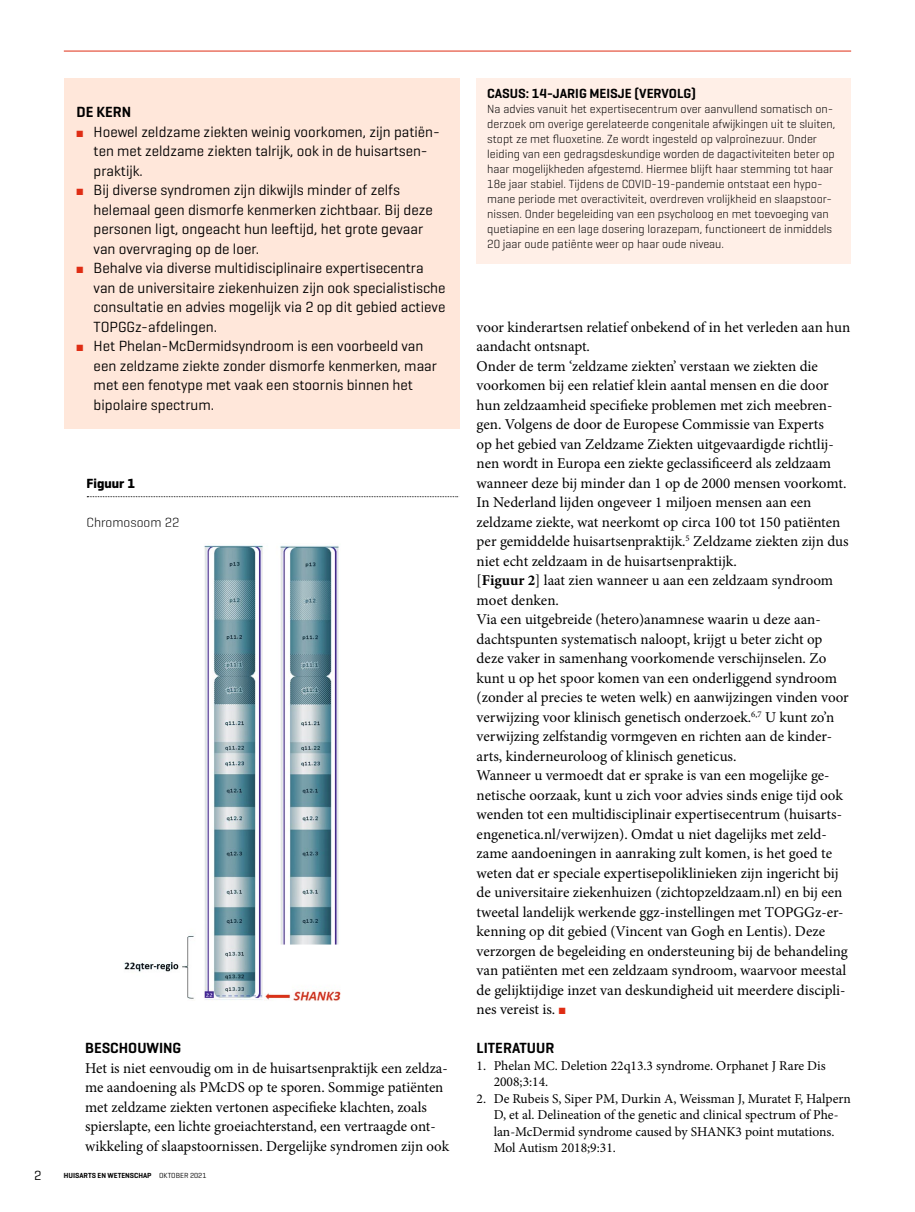
<style>
.page{position:relative;width:915px;height:1212px;background:#fff}
.page>*{position:absolute;margin:0;border:0;box-sizing:border-box;transform-origin:0 0}
.Para_broodtekst{font:15px/19.5px "Minion Pro";color:#000}
.t1{font:15px/19.5px "Geogrotesque";color:#000}
.SectionHeading_1_tus{font:600 15px "Geogrotesque";color:#000}
.Bibliography_Heading{font:600 15px "Geogrotesque";color:#000}
.Box_Heading_kader_ko{font:600 15px "Geogrotesque";color:#000}
.t2{font:13.5px/16.5px "Minion Pro";color:#000}
.Box_Heading_casuskop{font:600 13.5px "Geogrotesque";color:#000}
.Image_Caption_figuur{font:300 13.5px "Geogrotesque";color:#000}
.Image_Caption_figuur-2{font:700 13.5px "Geogrotesque";color:#000}
.t3{font:13.5px "Geogrotesque";color:#000}
.Para_casus_tekst{font:300 12px/15px "Geogrotesque";color:#000}
.t4{font:600 7.5px "Geogrotesque";color:#000}
.t5{font:7.5px "Geogrotesque";color:#000}
.s1{color:#df2d14}
.s2{font-weight:400}
.s3{font-weight:700}
</style>
<div class="page">
<hr style="left:64px;top:51px;width:786px;height:1px;background:#df2d14">
<div style="left:476px;top:79px;width:374px;height:185px;background:#ffefe7"></div>
<div style="left:64px;top:79px;width:395px;height:350px;background:#ffe7da"></div>
<svg style="left:88px;top:496px;width:368px;height:1px"></svg>
<img style="left:124px;top:544px;width:217px;height:457px">
<p class="Box_Heading_kader_ko" style="left:77px;top:103px;width:56px">DE KERN</p>
<p class="t1" style="left:94px;top:121px;width:347px;text-indent:-17px"><span class="s1">■</span> Hoewel zeldzame ziekten weinig voorkomen, zijn patiën&shy;ten met zeldzame ziekten talrijk, ook in de huisartsen&shy;praktijk.</p>
<p class="t1" style="left:94px;top:180px;width:340px;text-indent:-17px"><span class="s1">■</span> Bij diverse syndromen zijn dikwijls minder of zelfs helemaal geen dismorfe kenmerken zichtbaar. Bij deze personen ligt, ongeacht hun leeftijd, het grote gevaar van overvraging op de loer.</p>
<p class="t1" style="left:94px;top:258px;width:353px;text-indent:-17px"><span class="s1">■</span> Behalve via diverse multidisciplinaire expertisecentra van de universitaire ziekenhuizen zijn ook specialistische consultatie en advies mogelijk via 2 op dit gebied actieve TOPGGz-afdelingen.</p>
<p class="t1" style="left:94px;top:336px;width:345px;text-indent:-17px"><span class="s1">■</span> Het Phelan-McDermidsyndroom is een voorbeeld van een zeldzame ziekte zonder dismorfe kenmerken, maar met een fenotype met vaak een stoornis binnen het bipolaire spectrum.</p>
<p class="Image_Caption_figuur-2" style="left:87px;top:475px;width:50px">Figuur 1</p>
<p class="Image_Caption_figuur" style="left:87px;top:514px;width:94px">Chromosoom 22</p>
<p class="SectionHeading_1_tus" style="left:85px;top:1039px;width:98px">BESCHOUWING</p>
<p class="Para_broodtekst" style="left:85px;top:1058px;width:365px">Het is niet eenvoudig om in de huisartsenpraktijk een zeldza&shy;me aandoening als PMcDS op te sporen. Sommige patiënten met zeldzame ziekten vertonen aspecifieke klachten, zoals spierslapte, een lichte groeiachterstand, een vertraagde ont&shy;wikkeling of slaapstoornissen. Dergelijke syndromen zijn ook</p>
<p class="t3" style="left:34px;top:1166px;width:9px">2</p>
<p class="t5" style="left:159px;top:1171px;width:42px">maand 0000</p>
<p class="t4" style="left:64px;top:1171px;width:144px">HUISARTS EN WETENSCHAP <span class="s2">OKTOBER 2021</span></p>
<p class="Box_Heading_casuskop" style="left:487px;top:85px;width:210px">CASUS: 14-JARIG MEISJE (VERVOLG)</p>
<p class="Para_casus_tekst" style="left:487px;top:101px;width:349px">Na advies vanuit het expertisecentrum over aanvullend somatisch on&shy;derzoek om overige gerelateerde congenitale afwijkingen uit te sluiten, stopt ze met fluoxetine. Ze wordt ingesteld op valproïnezuur. Onder leiding van een gedragsdeskundige worden de dagactiviteiten beter op haar mogelijkheden afgestemd. Hiermee blijft haar stemming tot haar 18e jaar stabiel. Tijdens de COVID-19-pandemie ontstaat een hypo&shy;mane periode met overactiviteit, overdreven vrolijkheid en slaapstoor&shy;nissen. Onder begeleiding van een psycholoog en met toevoeging van quetiapine en een lage dosering lorazepam, functioneert de inmiddels 20 jaar oude patiënte weer op haar oude niveau.</p>
<p class="Para_broodtekst" style="left:476px;top:317px;width:375px">voor kinderartsen relatief onbekend of in het verleden aan hun aandacht ontsnapt.</p>
<p class="Para_broodtekst" style="left:476px;top:356px;width:373px">Onder de term ‘zeldzame ziekten’ verstaan we ziekten die voorkomen bij een relatief klein aantal mensen en die door hun zeldzaamheid specifieke problemen met zich meebren&shy;gen. Volgens de door de Europese Commissie van Experts<br>op het gebied van Zeldzame Ziekten uitgevaardigde richtlij&shy;nen wordt in Europa een ziekte geclassificeerd als zeldzaam wanneer deze bij minder dan 1 op de 2000 mensen voorkomt.<br>In Nederland lijden ongeveer 1 miljoen mensen aan een zeldzame ziekte, wat neerkomt op circa 100 tot 150 patiënten per gemiddelde huisartsenpraktijk.<sup>5</sup> Zeldzame ziekten zijn dus niet echt zeldzaam in de huisartsenpraktijk.</p>
<p class="Para_broodtekst" style="left:476px;top:571px;width:358px">[<span class="s3">Figuur 2</span>] laat zien wanneer u aan een zeldzaam syndroom moet denken.</p>
<p class="Para_broodtekst" style="left:476px;top:610px;width:373px">Via een uitgebreide (hetero)anamnese waarin u deze aan&shy;dachtspunten systematisch naloopt, krijgt u beter zicht op deze vaker in samenhang voorkomende verschijnselen. Zo kunt u op het spoor komen van een onderliggend syndroom (zonder al precies te weten welk) en aanwijzingen vinden voor verwijzing voor klinisch genetisch onderzoek.<sup>6,7</sup> U kunt zo’n verwijzing zelfstandig vormgeven en richten aan de kinder&shy;arts, kinderneuroloog of klinisch geneticus.</p>
<p class="Para_broodtekst" style="left:476px;top:766px;width:372px">Wanneer u vermoedt dat er sprake is van een mogelijke ge&shy;netische oorzaak, kunt u zich voor advies sinds enige tijd ook wenden tot een multidisciplinair expertisecentrum (huisarts&shy;engenetica.nl/verwijzen). Omdat u niet dagelijks met zeld&shy;zame aandoeningen in aanraking zult komen, is het goed te weten dat er speciale expertisepoliklinieken zijn ingericht bij de universitaire ziekenhuizen (zichtopzeldzaam.nl) en bij een tweetal landelijk werkende ggz-instellingen met TOPGGz-er&shy;kenning op dit gebied (Vincent van Gogh en Lentis). Deze verzorgen de begeleiding en ondersteuning bij de behandeling van patiënten met een zeldzaam syndroom, waarvoor meestal de gelijktijdige inzet van deskundigheid uit meerdere discipli&shy;nes vereist is. <span class="s1">■</span></p>
<p class="Bibliography_Heading" style="left:476px;top:1039px;width:79px">LITERATUUR</p>
<p class="t2" style="left:493px;top:1057px;width:333px;text-indent:-17px">1. Phelan MC. Deletion 22q13.3 syndrome. Orphanet J Rare Dis<br>2008;3:14.</p>
<p class="t2" style="left:493px;top:1090px;width:358px;text-indent:-17px">2. De Rubeis S, Siper PM, Durkin A, Weissman J, Muratet F, Halpern D, et al. Delineation of the genetic and clinical spectrum of Phe&shy;lan-McDermid syndrome caused by SHANK3 point mutations.<br>Mol Autism 2018;9:31.</p>
</div>
